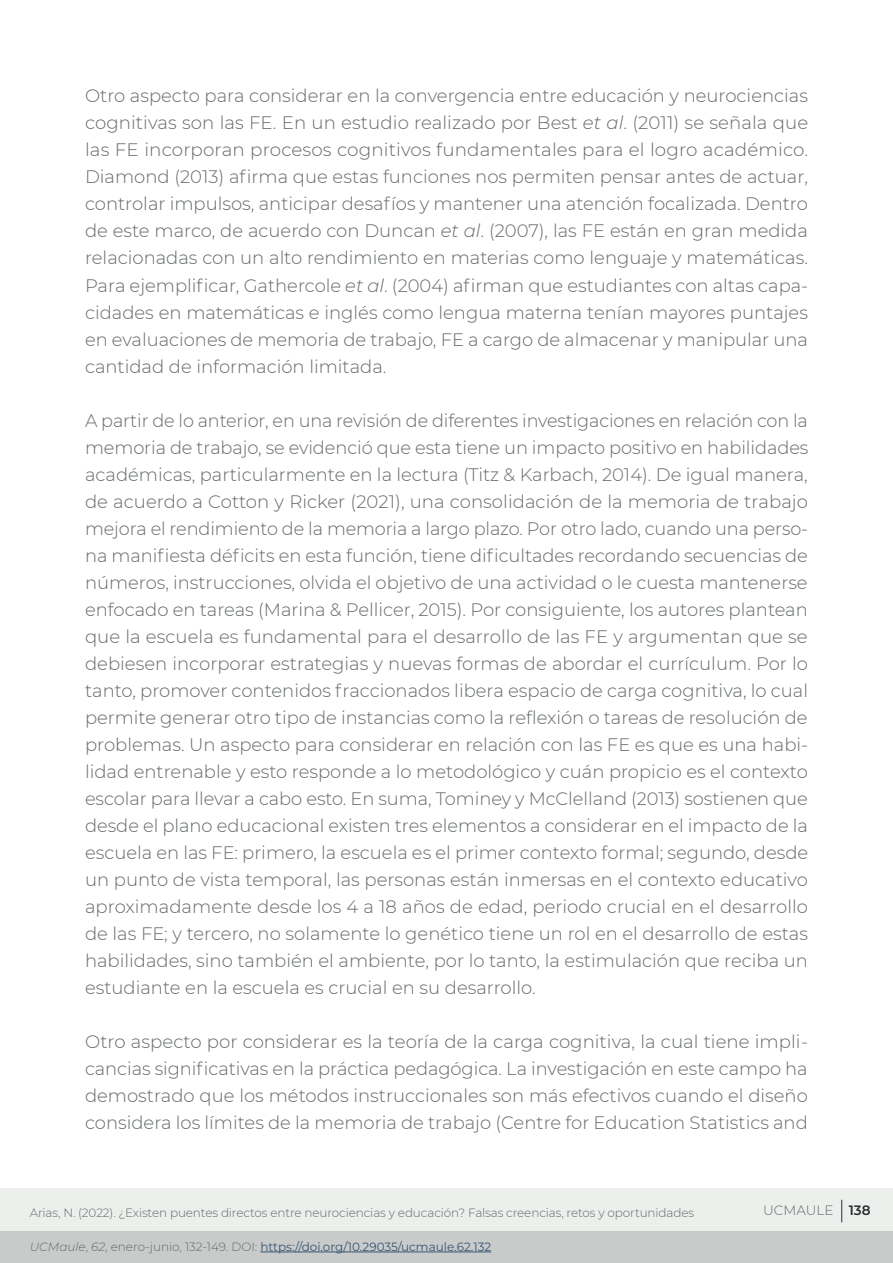
<style>
.page{position:relative;width:893px;height:1263px;background:#fff}
.page>*{position:absolute;margin:0;border:0;box-sizing:border-box;transform-origin:0 0}
.t1{font:300 18px/27px "Montserrat";color:#646969;text-align:justify}
.t2{font:300 13.5px "Montserrat";color:#646969}
.t3{font:300 12px "Montserrat";letter-spacing:-.01em;color:#646969}
.t4{font:12px "Montserrat";color:#365574}
.s1{font-style:italic}
.s2{font-weight:300;font-style:italic;color:#646969}
.s3{font-weight:300;color:#646969}
.s4{font-weight:600;color:#292d2f}
</style>
<div class="page">
<div style="left:0;top:1188px;width:893px;height:52px;background:#edefed"></div>
<div style="left:0;top:1231px;width:893px;height:32px;background:#c9cbca"></div>
<hr style="left:260px;top:1251px;width:231px;height:1px;background:#365574">
<svg style="left:841px;top:1200px;width:1px;height:22px"></svg>
<p class="t1" style="left:85px;top:82px;width:725px">Otro aspecto para considerar en la convergencia entre educación y neurociencias cognitivas son las FE. En un estudio realizado por Best <span class="s1">et al</span>. (2011) se señala que las FE incorporan procesos cognitivos fundamentales para el logro académico.<br>Diamond (2013) afirma que estas funciones nos permiten pensar antes de actuar, controlar impulsos, anticipar desafíos y mantener una atención focalizada. Dentro de este marco, de acuerdo con Duncan <span class="s1">et al</span>. (2007), las FE están en gran medida relacionadas con un alto rendimiento en materias como lenguaje y matemáticas.<br>Para ejemplificar, Gathercole <span class="s1">et al</span>. (2004) afirman que estudiantes con altas capa&shy;cidades en matemáticas e inglés como lengua materna tenían mayores puntajes en evaluaciones de memoria de trabajo, FE a cargo de almacenar y manipular una cantidad de información limitada.</p>
<p class="t1" style="left:85px;top:406px;width:725px">A partir de lo anterior, en una revisión de diferentes investigaciones en relación con la memoria de trabajo, se evidenció que esta tiene un impacto positivo en habilidades académicas, particularmente en la lectura (Titz &amp; Karbach, 2014). De igual manera, de acuerdo a Cotton y Ricker (2021), una consolidación de la memoria de trabajo mejora el rendimiento de la memoria a largo plazo. Por otro lado, cuando una perso&shy;na manifiesta déficits en esta función, tiene dificultades recordando secuencias de números, instrucciones, olvida el objetivo de una actividad o le cuesta mantenerse enfocado en tareas (Marina &amp; Pellicer, 2015). Por consiguiente, los autores plantean que la escuela es fundamental para el desarrollo de las FE y argumentan que se debiesen incorporar estrategias y nuevas formas de abordar el currículum. Por lo tanto, promover contenidos fraccionados libera espacio de carga cognitiva, lo cual permite generar otro tipo de instancias como la reflexión o tareas de resolución de problemas. Un aspecto para considerar en relación con las FE es que es una habi&shy;lidad entrenable y esto responde a lo metodológico y cuán propicio es el contexto escolar para llevar a cabo esto. En suma, Tominey y McClelland (2013) sostienen que desde el plano educacional existen tres elementos a considerar en el impacto de la escuela en las FE: primero, la escuela es el primer contexto formal; segundo, desde un punto de vista temporal, las personas están inmersas en el contexto educativo aproximadamente desde los 4 a 18 años de edad, periodo crucial en el desarrollo de las FE; y tercero, no solamente lo genético tiene un rol en el desarrollo de estas habilidades, sino también el ambiente, por lo tanto, la estimulación que reciba un estudiante en la escuela es crucial en su desarrollo.</p>
<p class="t1" style="left:85px;top:1027px;width:724px">Otro aspecto por considerar es la teoría de la carga cognitiva, la cual tiene impli&shy;cancias significativas en la práctica pedagógica. La investigación en este campo ha demostrado que los métodos instruccionales son más efectivos cuando el diseño considera los límites de la memoria de trabajo (Centre for Education Statistics and</p>
<p class="t3" style="left:30px;top:1204px;width:666px">Arias, N. (2022). ¿Existen puentes directos entre neurociencias y educación? Falsas creencias, retos y oportunidades</p>
<p class="t4" style="left:30px;top:1238px;width:463px"><span class="s2">UCMaule</span><span class="s3">,</span> <span class="s2">62</span><span class="s3">, enero-junio, 132-149. DOI:</span> https://doi.org/10.29035/ucmaule.62.132</p>
<p class="t2" style="left:763px;top:1201px;width:109px">UCMAULE <span class="s4">138</span></p>
</div>
